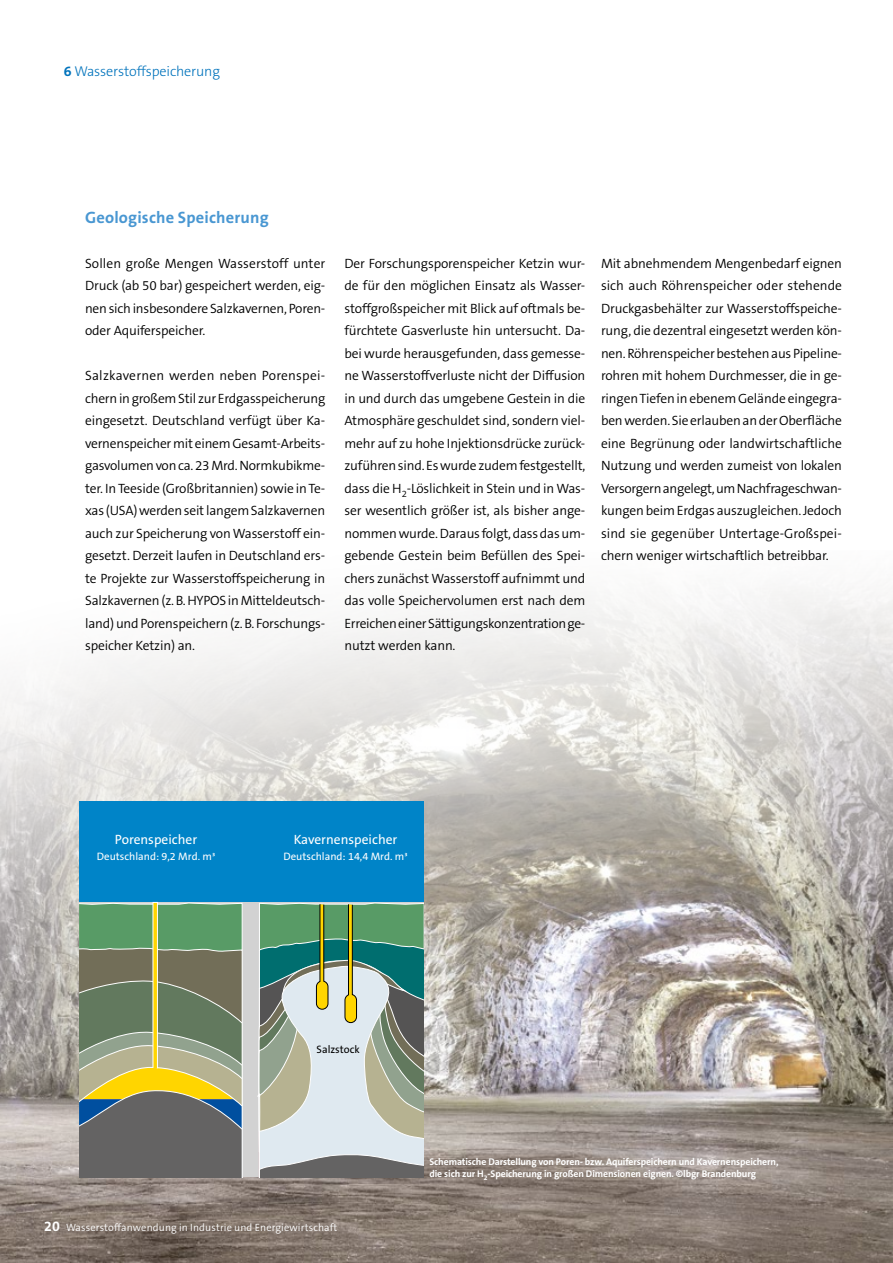
<style>
.page{position:relative;width:893px;height:1263px;background:#fff}
.page>*{position:absolute;margin:0;border:0;box-sizing:border-box;transform-origin:0 0}
.HeadFließ{font:700 16.5px "The Sans B7";letter-spacing:.01em;color:#4997d2}
.Head_1_klein{font:300 14.25px "The Sans B3";letter-spacing:-.01em;color:#0073bc}
.Fließtext{font:300 13.5px/22.5px "The Sans B4";letter-spacing:-.01em;color:#000;text-align:justify}
.t1{font:13.5px "The Sans B5 Plain";color:#fff}
.t2{font:10.8px "The Sans B5 Plain";color:#fff}
.t3{font:10.8px "The Sans B5 Plain";color:#000}
.HeadFließ-2{font:300 10.5px "The Sans B4";letter-spacing:.01em;color:#fff}
.BU{font:700 9.75px/12px "The Sans B7";letter-spacing:-.01em;color:#fff}
.s1{font-family:"The Sans B7";font-weight:700}
.s2{font-family:"The Sans B7";font-weight:700;font-size:14.25px}
</style>
<div class="page">
<img style="left:0;top:589px;width:893px;height:674px">
<div style="left:79px;top:802px;width:344px;height:102px;background:#0084c8"></div>
<svg style="left:79px;top:902px;width:164px;height:275px;background:#798668"></svg>
<svg style="left:153px;top:902px;width:5px;height:166px"></svg>
<svg style="left:249px;top:902px;width:174px;height:275px;background:#9cb2a3"></svg>
<p class="Head_1_klein" style="left:64px;top:64px;width:158px"><span class="s1">6</span> Wasserstoffspeicherung</p>
<p class="HeadFließ" style="left:85px;top:209px;width:185px">Geologische Speicherung</p>
<p class="Fließtext" style="left:85px;top:253px;width:242px">Sollen große Mengen Wasserstoff unter Druck (ab 50 bar) gespeichert werden, eig&shy;nen sich insbesondere Salzkavernen, Poren&shy;oder Aquiferspeicher.</p>
<p class="Fließtext" style="left:85px;top:365px;width:242px">Salzkavernen werden neben Porenspei&shy;chern in großem Stil zur Erdgasspeicherung eingesetzt. Deutschland verfügt über Ka&shy;vernenspeicher mit einem Gesamt-Arbeits&shy;gasvolumen von ca. 23 Mrd. Normkubikme&shy;ter. In Teeside (Großbritannien) sowie in Te&shy;xas (USA) werden seit langem Salzkavernen auch zur Speicherung von Wasserstoff ein&shy;gesetzt. Derzeit laufen in Deutschland ers&shy;te Projekte zur Wasserstoffspeicherung in Salzkavernen (z. B. HYPOS in Mitteldeutsch&shy;land) und Porenspeichern (z. B. Forschungs&shy;speicher Ketzin) an.</p>
<p class="Fließtext" style="left:344px;top:253px;width:243px">Der Forschungsporenspeicher Ketzin wur&shy;de für den möglichen Einsatz als Wasser&shy;stoffgroßspeicher mit Blick auf oftmals be&shy;fürchtete Gasverluste hin untersucht. Da&shy;bei wurde herausgefunden, dass gemesse&shy;ne Wasserstoffverluste nicht der Diffusion in und durch das umgebene Gestein in die Atmosphäre geschuldet sind, sondern viel&shy;mehr auf zu hohe Injektionsdrücke zurück&shy;zuführen sind. Es wurde zudem festgestellt, dass die H<sub>2</sub>-Löslichkeit in Stein und in Was&shy;ser wesentlich größer ist, als bisher ange&shy;nommen wurde. Daraus folgt, dass das um&shy;gebende Gestein beim Befüllen des Spei&shy;chers zunächst Wasserstoff aufnimmt und das volle Speichervolumen erst nach dem Erreichen einer Sättigungskonzentration ge&shy;nutzt werden kann.</p>
<p class="Fließtext" style="left:601px;top:253px;width:243px">Mit abnehmendem Mengenbedarf eignen sich auch Röhrenspeicher oder stehende Druckgasbehälter zur Wasserstoffspeiche&shy;rung, die dezentral eingesetzt werden kön&shy;nen. Röhrenspeicher bestehen aus Pipeline&shy;rohren mit hohem Durchmesser, die in ge&shy;ringen Tiefen in ebenem Gelände eingegra&shy;ben werden. Sie erlauben an der Oberfläche eine Begrünung oder landwirtschaftliche Nutzung und werden zumeist von lokalen Versorgern angelegt, um Nachfrageschwan&shy;kungen beim Erdgas auszugleichen. Jedoch sind sie gegenüber Untertage-Großspei&shy;chern weniger wirtschaftlich betreibbar.</p>
<p class="t1" style="left:115px;top:832px;width:84px">Porenspeicher</p>
<p class="t2" style="left:97px;top:850px;width:120px">Deutschland: 9,2 Mrd. m³</p>
<p class="t1" style="left:294px;top:832px;width:105px">Kavernenspeicher</p>
<p class="t2" style="left:283px;top:850px;width:126px">Deutschland: 14,4 Mrd. m³</p>
<p class="t3" style="left:317px;top:1043px;width:45px">Salzstock</p>
<p class="HeadFließ-2" style="left:44px;top:1222px;width:295px"><span class="s2">20</span> Wasserstoffanwendung in Industrie und Energiewirtschaft</p>
<p class="BU" style="left:429px;top:1156px;width:351px">Schematische Darstellung von Poren- bzw. Aquiferspeichern und Kavernenspeichern, die sich zur H<sub>2</sub>-Speicherung in großen Dimensionen eignen. ©lbgr Brandenburg</p>
</div>
